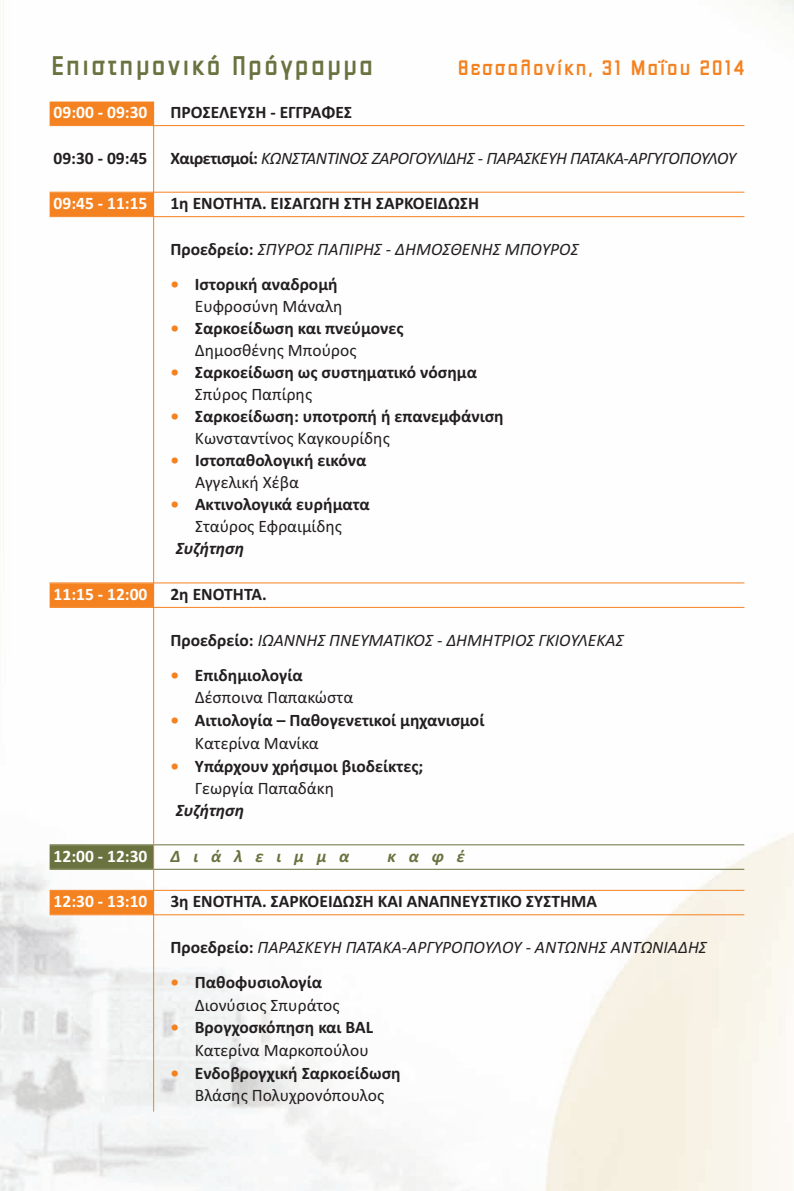
<style>
.page{position:relative;width:794px;height:1191px;background:#fff}
.page>*{position:absolute;margin:0;border:0;box-sizing:border-box;transform-origin:0 0}
.t1{font:700 31.5px "PF Venue";letter-spacing:.085em;color:#6a723f}
.t2{font:700 24.5px "PF Venue";letter-spacing:.085em;color:#f58220}
.t3{font:700 17.5px/22.1px "Calibri";color:#231f20}
.t4{font:italic 17.5px "Calibri";color:#231f20}
.t5{font:italic 17.5px "Calibri";letter-spacing:-.025em;color:#231f20}
.t6{font:17.5px/22.8px "Calibri";color:#231f20}
.t7{font:700 17.5px "Calibri";color:#fff}
.t8{font:italic 700 17.5px "Calibri";color:#231f20}
.t9{font:italic 700 17.5px "Calibri";letter-spacing:.735em;color:#6a723f}
.s1{font-weight:700;font-style:normal}
.s2{color:#f58220}
.s3{font-weight:400}
.s4{font-weight:700;color:#f58220}
.s5{font-weight:700}
</style>
<div class="page">
<div style="left:50px;top:102px;width:104px;height:23px;background:#f58220"></div>
<hr style="left:50px;top:125px;width:694px;height:1px;background:#f58220">
<hr style="left:50px;top:192px;width:694px;height:1px;background:#f58220">
<div style="left:50px;top:193px;width:104px;height:23px;background:#f58220"></div>
<hr style="left:50px;top:216px;width:694px;height:1px;background:#f58220">
<hr style="left:50px;top:582px;width:694px;height:1px;background:#f58220">
<div style="left:50px;top:583px;width:104px;height:24px;background:#f58220"></div>
<hr style="left:50px;top:607px;width:694px;height:1px;background:#f58220">
<hr style="left:50px;top:844px;width:694px;height:1px;background:#6a723f">
<div style="left:50px;top:845px;width:104px;height:24px;background:#6a723f"></div>
<hr style="left:50px;top:869px;width:694px;height:1px;background:#6a723f">
<hr style="left:50px;top:890px;width:694px;height:1px;background:#f58220">
<div style="left:50px;top:890px;width:104px;height:24px;background:#f58220"></div>
<hr style="left:50px;top:914px;width:694px;height:1px;background:#f58220">
<hr style="left:153px;top:102px;width:1px;height:1009px;background:#f58220">
<h1 class="t1" style="left:52px;top:50px;width:323px">Επιστηµονικό Πρόγραµµα</h1>
<h2 class="t2" style="left:458px;top:56px;width:288px">Θεσσαλονίκη, 31 Μαΐου 2014</h2>
<p class="t7" style="left:54px;top:102px;width:95px">09:00 - 09:30</p>
<p class="t3" style="left:170px;top:101px;width:183px">ΠΡΟΣΕΛΕΥΣΗ - ΕΓΓΡΑΦΕΣ</p>
<p class="t3" style="left:54px;top:147px;width:95px">09:30 - 09:45</p>
<p class="t5" style="left:170px;top:147px;width:567px"><span class="s1">Χαιρετισμοί:</span> ΚΩΝΣΤΑΝΤΙΝΟΣ ΖΑΡΟΓΟΥΛΙΔΗΣ - ΠΑΡΑΣΚΕΥΗ ΠΑΤΑΚΑ-ΑΡΓΥΓΟΠΟΥΛΟΥ</p>
<p class="t7" style="left:54px;top:193px;width:95px">09:45 - 11:15</p>
<p class="t3" style="left:170px;top:192px;width:310px">1η ΕΝΟΤΗΤΑ. ΕΙΣΑΓΩΓΗ ΣΤΗ ΣΑΡΚΟΕΙΔΩΣΗ</p>
<p class="t4" style="left:170px;top:238px;width:410px"><span class="s1">Προεδρείο:</span> ΣΠΥΡΟΣ ΠΑΠΙΡΗΣ - ΔΗΜΟΣΘΕΝΗΣ ΜΠΟΥΡΟΣ</p>
<p class="t3" style="left:170px;top:273px;width:174px;text-align:right"><span class="s2">•</span> Ιστορική αναδρομή<br><span class="s3">Ευφροσύνη Μάναλη</span></p>
<p class="t3" style="left:195px;top:317px;width:210px;text-indent:-25px"><span class="s2">•</span> Σαρκοείδωση και πνεύμονες<br><span class="s3">Δημοσθένης Μπούρος</span></p>
<p class="t3" style="left:195px;top:361px;width:284px;text-indent:-25px"><span class="s2">•</span> Σαρκοείδωση ως συστηματικό νόσημα<br><span class="s3">Σπύρος Παπίρης</span></p>
<p class="t3" style="left:195px;top:405px;width:310px;text-indent:-25px"><span class="s2">•</span> Σαρκοείδωση: υποτροπή ή επανεμφάνιση<br><span class="s3">Κωνσταντίνος Καγκουρίδης</span></p>
<p class="t3" style="left:195px;top:449px;width:173px;text-indent:-24px"><span class="s2">•</span> Ιστοπαθολογική εικόνα<br><span class="s3">Αγγελική Χέβα</span></p>
<p class="t3" style="left:170px;top:493px;width:201px;text-align:center"><span class="s2">•</span> Ακτινολογικά ευρήματα<br><span class="s3">Σταύρος Εφραιμίδης</span></p>
<p class="t8" style="left:176px;top:538px;width:70px">Συζήτηση</p>
<p class="t7" style="left:54px;top:584px;width:95px">11:15 - 12:00</p>
<p class="t3" style="left:170px;top:583px;width:98px">2η ΕΝΟΤΗΤΑ.</p>
<p class="t4" style="left:170px;top:629px;width:455px"><span class="s1">Προεδρείο:</span> ΙΩΑΝΝΗΣ ΠΝΕΥΜΑΤΙΚΟΣ - ΔΗΜΗΤΡΙΟΣ ΓΚΙΟΥΛΕΚΑΣ</p>
<p class="t6" style="left:195px;top:663px;width:160px;text-indent:-24px"><span class="s4">•</span> <span class="s5">Επιδημιολογία<br></span>Δέσποινα Παπακώστα</p>
<p class="t3" style="left:195px;top:708px;width:291px;line-height:22.8px;text-indent:-24px"><span class="s2">•</span> Αιτιολογία – Παθογενετικοί μηχανισμοί<br><span class="s3">Κατερίνα Μανίκα</span></p>
<p class="t3" style="left:195px;top:754px;width:230px;line-height:22.8px;text-indent:-25px"><span class="s2">•</span> Υπάρχουν χρήσιμοι βιοδείκτες;<br><span class="s3">Γεωργία Παπαδάκη</span></p>
<p class="t8" style="left:176px;top:800px;width:70px">Συζήτηση</p>
<p class="t7" style="left:54px;top:845px;width:95px">12:00 - 12:30</p>
<p class="t9" style="left:170px;top:845px;width:181px">Διάλειμμα</p>
<p class="t9" style="left:387px;top:845px;width:79px">καφέ</p>
<p class="t7" style="left:54px;top:891px;width:95px">12:30 - 13:10</p>
<p class="t3" style="left:170px;top:890px;width:428px">3η ΕΝΟΤΗΤΑ. ΣΑΡΚΟΕΙΔΩΣΗ ΚΑΙ ΑΝΑΠΝΕΥΣΤΙΚΟ ΣΥΣΤΗΜΑ</p>
<p class="t4" style="left:170px;top:936px;width:538px"><span class="s1">Προεδρείο:</span> ΠΑΡΑΣΚΕΥΗ ΠΑΤΑΚΑ-ΑΡΓΥΡΟΠΟΥΛΟΥ - ΑΝΤΩΝΗΣ ΑΝΤΩΝΙΑΔΗΣ</p>
<p class="t6" style="left:195px;top:970px;width:146px;text-indent:-24px"><span class="s4">•</span> <span class="s5">Παθοφυσιολογία<br></span>Διονύσιος Σπυράτος</p>
<p class="t3" style="left:170px;top:1016px;width:204px;line-height:22.8px;text-align:right"><span class="s2">•</span> Βρογχοσκόπηση και BAL<br><span class="s3">Κατερίνα Μαρκοπούλου</span></p>
<p class="t3" style="left:170px;top:1062px;width:232px;text-align:center"><span class="s2">•</span> Ενδοβρογχική Σαρκοείδωση<br><span class="s3">Βλάσης Πολυχρονόπουλος</span></p>
</div>
